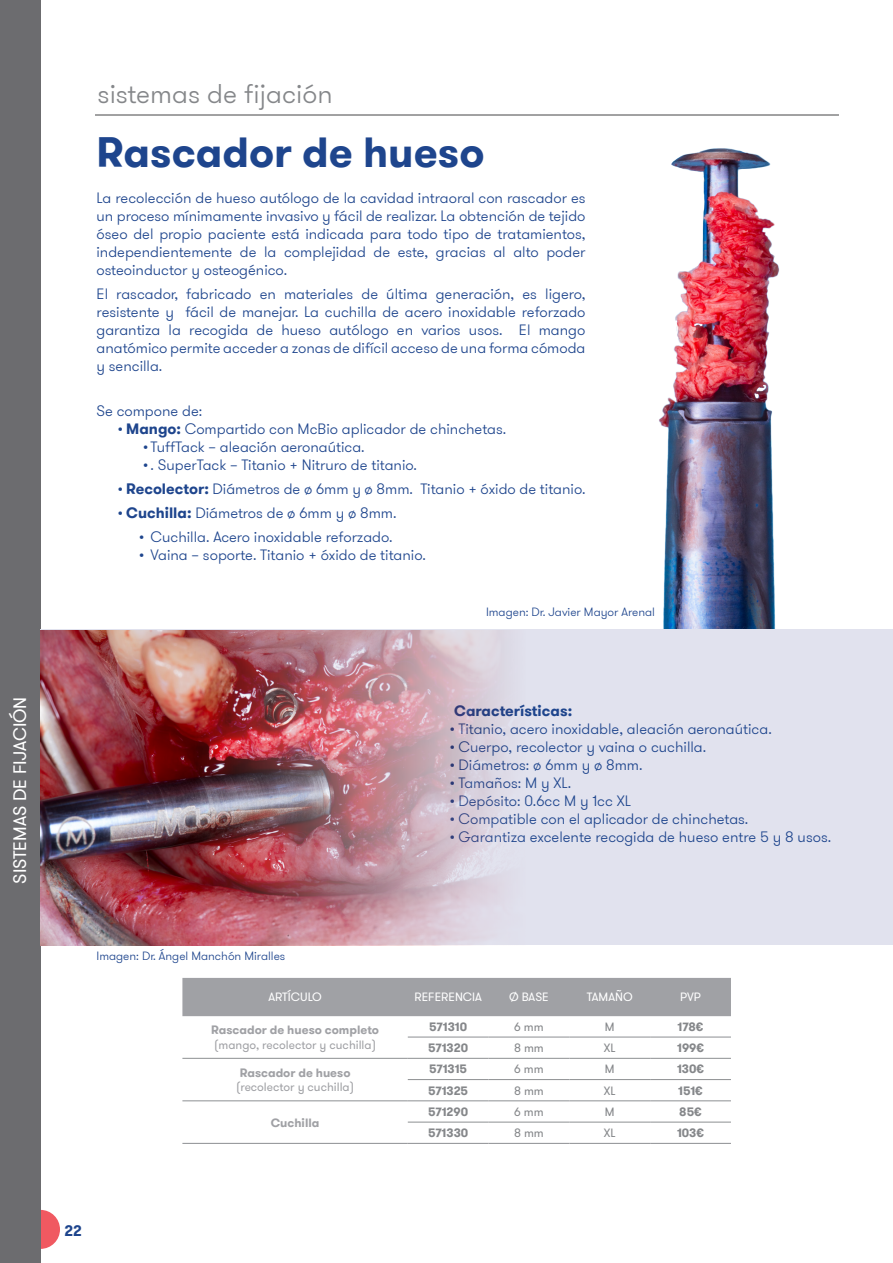
<style>
.page{position:relative;width:893px;height:1263px;background:#fff}
.page>*{position:absolute;margin:0;border:0;box-sizing:border-box;transform-origin:0 0}
.CUERPO_DE_TEXTO{font:700 42px "GT Walsheim Pro";color:#1e458d}
.t1{font:300 27px "GT Walsheim Pro";color:#85878a}
.t2{font:18px "GT Walsheim Pro";color:#fff}
.CUERPO_DE_TEXTO-2{font:300 15px/18px "GT Walsheim Pro";color:#1e458d;text-align:justify}
.CUERPO_DE_TEXTO-3{font:700 15px "GT Walsheim Pro";color:#1e458d}
.REFERENCIA_TABLA{font:700 12px "GT Walsheim Pro";color:#85878a}
.PIES_DE_FOTO{font:300 12px "GT Walsheim Pro";color:#1e458d}
.REFERENCIA_TABLA-2{font:12px "GT Walsheim Pro";color:#a0a1a5}
.REFERENCIA_TABLA-3{font:700 12px "GT Walsheim Pro";color:#a0a1a5}
.ENCABEZADO_TABLA{font:12px "GT Walsheim Pro";color:#fff}
.DATOS_TABLA{font:12px "GT Walsheim Pro";color:#85878a}
.s1{font-weight:700}
</style>
<div class="page">
<div style="left:21px;top:1210px;width:39px;height:39px;background:#f05961;border-radius:50%"></div>
<hr style="left:95px;top:115px;width:744px;height:1px;background:#454647">
<div style="left:0;top:0;width:41px;height:1263px;background:#6c6c6f"></div>
<img style="left:626px;top:114px;width:170px;height:516px">
<div style="left:40px;top:630px;width:853px;height:315px;background:#e1e2ee"></div>
<img style="left:40px;top:630px;width:466px;height:315px">
<div style="left:182px;top:978px;width:549px;height:38px;background:#a0a1a5"></div>
<hr style="left:408px;top:1037px;width:81px;height:1px;background:#8d8f92">
<hr style="left:489px;top:1037px;width:80px;height:1px;background:#8d8f92">
<hr style="left:569px;top:1037px;width:81px;height:1px;background:#8d8f92">
<hr style="left:650px;top:1037px;width:81px;height:1px;background:#8d8f92">
<hr style="left:182px;top:1058px;width:226px;height:1px;background:#8d8f92">
<hr style="left:408px;top:1058px;width:81px;height:1px;background:#8d8f92">
<hr style="left:489px;top:1058px;width:80px;height:1px;background:#8d8f92">
<hr style="left:569px;top:1058px;width:81px;height:1px;background:#8d8f92">
<hr style="left:650px;top:1058px;width:81px;height:1px;background:#8d8f92">
<hr style="left:408px;top:1079px;width:81px;height:1px;background:#8d8f92">
<hr style="left:489px;top:1079px;width:80px;height:1px;background:#8d8f92">
<hr style="left:569px;top:1079px;width:81px;height:1px;background:#8d8f92">
<hr style="left:650px;top:1079px;width:81px;height:1px;background:#8d8f92">
<hr style="left:182px;top:1100px;width:226px;height:1px;background:#8d8f92">
<hr style="left:408px;top:1100px;width:81px;height:1px;background:#8d8f92">
<hr style="left:489px;top:1100px;width:80px;height:1px;background:#8d8f92">
<hr style="left:569px;top:1100px;width:81px;height:1px;background:#8d8f92">
<hr style="left:650px;top:1100px;width:81px;height:1px;background:#8d8f92">
<hr style="left:408px;top:1122px;width:81px;height:1px;background:#8d8f92">
<hr style="left:489px;top:1122px;width:80px;height:1px;background:#8d8f92">
<hr style="left:569px;top:1122px;width:81px;height:1px;background:#8d8f92">
<hr style="left:650px;top:1122px;width:81px;height:1px;background:#8d8f92">
<hr style="left:182px;top:1143px;width:226px;height:1px;background:#8d8f92">
<hr style="left:408px;top:1143px;width:81px;height:1px;background:#8d8f92">
<hr style="left:489px;top:1143px;width:80px;height:1px;background:#8d8f92">
<hr style="left:569px;top:1143px;width:81px;height:1px;background:#8d8f92">
<hr style="left:650px;top:1143px;width:81px;height:1px;background:#8d8f92">
<p class="t2" style="left:9px;top:884px;width:189px;rotate:-90deg">SISTEMAS DE FIJACIÓN</p>
<h2 class="t1" style="left:98px;top:76px;width:237px">sistemas de fijación</h2>
<p class="CUERPO_DE_TEXTO" style="left:97px;top:124px;width:389px">Rascador de hueso</p>
<p class="CUERPO_DE_TEXTO-2" style="left:97px;top:189px;width:490px">La recolección de hueso autólogo de la cavidad intraoral con rascador es un proceso mínimamente invasivo y fácil de realizar. La obtención de tejido óseo del propio paciente está indicada para todo tipo de tratamientos, independientemente de la complejidad de este, gracias al alto poder osteoinductor y osteogénico.</p>
<p class="CUERPO_DE_TEXTO-2" style="left:97px;top:285px;width:490px">El rascador, fabricado en materiales de última generación, es ligero, resistente y fácil de manejar. La cuchilla de acero inoxidable reforzado garantiza la recogida de hueso autólogo en varios usos. El mango anatómico permite acceder a zonas de difícil acceso de una forma cómoda y sencilla.</p>
<p class="CUERPO_DE_TEXTO-2" style="left:97px;top:402px;width:107px">Se compone de:</p>
<p class="CUERPO_DE_TEXTO-2" style="left:118px;top:420px;width:390px">• <span class="s1">Mango:</span> Compartido con McBio aplicador de chinchetas.</p>
<p class="CUERPO_DE_TEXTO-2" style="left:143px;top:438px;width:223px">• TuffTack – aleación aeronaútica.</p>
<p class="CUERPO_DE_TEXTO-2" style="left:143px;top:456px;width:275px">•. SuperTack – Titanio + Nitruro de titanio.</p>
<p class="CUERPO_DE_TEXTO-2" style="left:118px;top:480px;width:469px">• <span class="s1">Recolector:</span> Diámetros de ø 6mm y ø 8mm. Titanio + óxido de titanio.</p>
<p class="CUERPO_DE_TEXTO-2" style="left:118px;top:504px;width:280px">• <span class="s1">Cuchilla:</span> Diámetros de ø 6mm y ø 8mm.</p>
<p class="CUERPO_DE_TEXTO-2" style="left:139px;top:528px;width:255px">• Cuchilla. Acero inoxidable reforzado.</p>
<p class="CUERPO_DE_TEXTO-2" style="left:139px;top:546px;width:288px">• Vaina – soporte. Titanio + óxido de titanio.</p>
<p class="PIES_DE_FOTO" style="left:486px;top:605px;width:170px">Imagen: Dr. Javier Mayor Arenal</p>
<p class="CUERPO_DE_TEXTO-3" style="left:454px;top:701px;width:120px">Características:</p>
<p class="CUERPO_DE_TEXTO-2" style="left:450px;top:720px;width:323px">• Titanio, acero inoxidable, aleación aeronaútica.</p>
<p class="CUERPO_DE_TEXTO-2" style="left:450px;top:738px;width:258px">• Cuerpo, recolector y vaina o cuchilla.</p>
<p class="CUERPO_DE_TEXTO-2" style="left:450px;top:756px;width:194px">• Diámetros: ø 6mm y ø 8mm.</p>
<p class="CUERPO_DE_TEXTO-2" style="left:450px;top:774px;width:123px">• Tamaños: M y XL.</p>
<p class="CUERPO_DE_TEXTO-2" style="left:450px;top:792px;width:183px">• Depósito: 0.6cc M y 1cc XL</p>
<p class="CUERPO_DE_TEXTO-2" style="left:450px;top:810px;width:300px">• Compatible con el aplicador de chinchetas.</p>
<p class="CUERPO_DE_TEXTO-2" style="left:450px;top:828px;width:383px">• Garantiza excelente recogida de hueso entre 5 y 8 usos.</p>
<p class="PIES_DE_FOTO" style="left:97px;top:948px;width:190px">Imagen: Dr. Ángel Manchón Miralles</p>
<p class="ENCABEZADO_TABLA" style="left:268px;top:990px;width:55px">ARTÍCULO</p>
<p class="ENCABEZADO_TABLA" style="left:414px;top:990px;width:69px">REFERENCIA</p>
<p class="ENCABEZADO_TABLA" style="left:509px;top:990px;width:41px">Ø BASE</p>
<p class="ENCABEZADO_TABLA" style="left:587px;top:990px;width:47px">TAMAÑO</p>
<p class="ENCABEZADO_TABLA" style="left:680px;top:990px;width:23px">PVP</p>
<p class="REFERENCIA_TABLA-3" style="left:211px;top:1022px;width:169px">Rascador de hueso completo</p>
<p class="REFERENCIA_TABLA-2" style="left:214px;top:1037px;width:163px">(mango, recolector y cuchilla)</p>
<p class="REFERENCIA_TABLA" style="left:429px;top:1019px;width:39px">571310</p>
<p class="DATOS_TABLA" style="left:514px;top:1019px;width:31px">6 mm</p>
<p class="DATOS_TABLA" style="left:605px;top:1019px;width:11px">M</p>
<p class="REFERENCIA_TABLA" style="left:678px;top:1019px;width:27px">178€</p>
<p class="REFERENCIA_TABLA" style="left:428px;top:1040px;width:41px">571320</p>
<p class="DATOS_TABLA" style="left:514px;top:1040px;width:31px">8 mm</p>
<p class="DATOS_TABLA" style="left:604px;top:1040px;width:13px">XL</p>
<p class="REFERENCIA_TABLA" style="left:677px;top:1040px;width:28px">199€</p>
<p class="REFERENCIA_TABLA-3" style="left:240px;top:1065px;width:112px">Rascador de hueso</p>
<p class="REFERENCIA_TABLA-2" style="left:236px;top:1079px;width:120px">(recolector y cuchilla)</p>
<p class="REFERENCIA_TABLA-3" style="left:271px;top:1114px;width:50px">Cuchilla</p>
<p class="REFERENCIA_TABLA" style="left:429px;top:1061px;width:40px">571315</p>
<p class="DATOS_TABLA" style="left:514px;top:1062px;width:31px">6 mm</p>
<p class="DATOS_TABLA" style="left:605px;top:1062px;width:11px">M</p>
<p class="REFERENCIA_TABLA" style="left:677px;top:1061px;width:29px">130€</p>
<p class="REFERENCIA_TABLA" style="left:428px;top:1083px;width:42px">571325</p>
<p class="DATOS_TABLA" style="left:514px;top:1083px;width:31px">8 mm</p>
<p class="DATOS_TABLA" style="left:604px;top:1083px;width:13px">XL</p>
<p class="REFERENCIA_TABLA" style="left:678px;top:1083px;width:26px">151€</p>
<p class="REFERENCIA_TABLA" style="left:428px;top:1104px;width:41px">571290</p>
<p class="DATOS_TABLA" style="left:514px;top:1104px;width:31px">6 mm</p>
<p class="DATOS_TABLA" style="left:605px;top:1104px;width:11px">M</p>
<p class="REFERENCIA_TABLA" style="left:679px;top:1104px;width:24px">85€</p>
<p class="REFERENCIA_TABLA" style="left:428px;top:1125px;width:42px">571330</p>
<p class="DATOS_TABLA" style="left:514px;top:1125px;width:31px">8 mm</p>
<p class="DATOS_TABLA" style="left:604px;top:1125px;width:13px">XL</p>
<p class="REFERENCIA_TABLA" style="left:677px;top:1125px;width:29px">103€</p>
<p class="CUERPO_DE_TEXTO-3" style="left:64px;top:1220px;width:19px">22</p>
</div>
